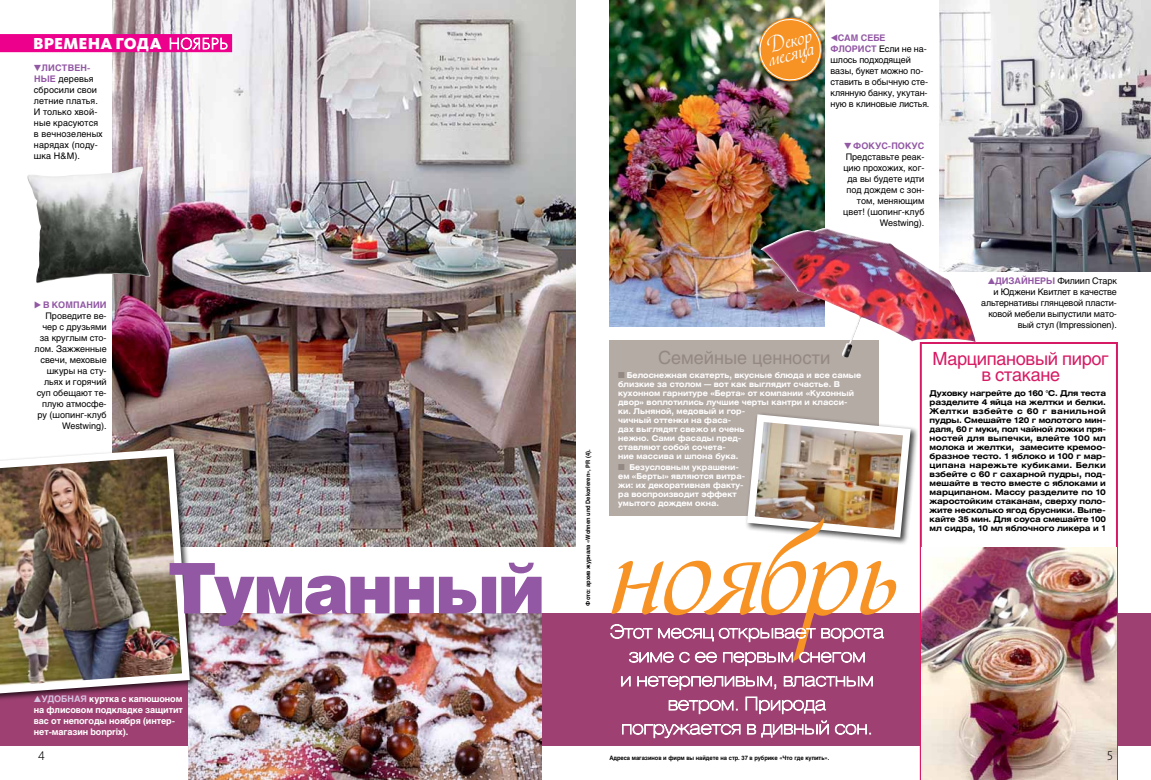
<style>
.page{position:relative;width:1151px;height:780px;background:#fff}
.page>*{position:absolute;margin:0;border:0;box-sizing:border-box;transform-origin:0 0}
.t1{font:126.2px "Vesna";letter-spacing:-.03em;color:#f79224}
.t2{font:900 70px "Helios";letter-spacing:-.035em;color:#9258a4}
.t3{font:19px "Vesna";color:#fff;scale:.96 1}
.t4{font:18px/16px "Helios";letter-spacing:-.02em;color:#d61b64;text-align:center}
.t5{font:18px "Helios";color:#948982}
.t6{font:900 16.5px "Kievit Pro";letter-spacing:.01em;color:#fff}
.t7{font:300 13px "Kievit Pro";color:#000}
.t8{font:9px/11px "Helios";color:#000;text-align:right}
.t9{font:700 9px/11px "Helios";letter-spacing:-.01em;color:#fff}
.t10{font:700 8px/9px "Helios Ext";letter-spacing:-.02em;color:#000;text-align:justify;scale:.95 1}
.t11{font:700 8px/9px "Helios Ext";color:#fff;scale:.89 1}
.t12{font:700 6px "Helios";letter-spacing:-.01em;color:#000;scale:.95 1}
.s1{font-weight:200}
.s2{color:#9258a4}
.s3{font-weight:700;color:#9258a4}
.s4{color:#d4c3df}
</style>
<div class="page">
<div style="left:0;top:613px;width:1151px;height:132px;background:#9e4172"></div>
<svg style="left:920px;top:342px;width:198px;height:438px"></svg>
<div style="left:609px;top:341px;width:270px;height:175px;background:#b5aba5"></div>
<img style="left:922px;top:547px;width:194px;height:233px">
<div style="left:745px;top:412px;width:174px;height:133px;background:#000;opacity:.75"></div>
<img style="left:745px;top:412px;width:169px;height:129px">
<img style="left:940px;top:0;width:211px;height:272px">
<img style="left:112px;top:0;width:463px;height:546px">
<img style="left:609px;top:0;width:216px;height:326px">
<img style="left:188px;top:613px;width:353px;height:167px">
<img style="left:761px;top:228px;width:215px;height:130px">
<img style="left:27px;top:167px;width:123px;height:116px">
<div style="left:0;top:446px;width:198px;height:257px;background:#000;opacity:.75"></div>
<img style="left:0;top:444px;width:194px;height:255px">
<div style="left:756px;top:16px;width:71px;height:71px;background:#000;opacity:.75"></div>
<img style="left:755px;top:14px;width:70px;height:71px">
<svg style="left:610px;top:624px;width:274px;height:18px"></svg>
<svg style="left:629px;top:651px;width:88px;height:11px"></svg>
<svg style="left:723px;top:651px;width:70px;height:15px"></svg>
<svg style="left:799px;top:651px;width:66px;height:11px"></svg>
<svg style="left:621px;top:676px;width:10px;height:10px"></svg>
<svg style="left:637px;top:675px;width:236px;height:39px"></svg>
<svg style="left:622px;top:723px;width:119px;height:15px"></svg>
<svg style="left:747px;top:720px;width:82px;height:17px"></svg>
<svg style="left:835px;top:723px;width:36px;height:11px"></svg>
<div style="left:0;top:34px;width:232px;height:18px;background:#ec008c"></div>
<svg style="left:170px;top:37px;width:58px;height:13px"></svg>
<h3 class="t6" style="left:33px;top:34px;width:196px">времена года <span class="s1">ноябрь</span></h3>
<p class="t8" style="left:34px;top:62px;width:70px;text-align:left"><span class="s2">▼</span><span class="s3">Листвен&shy;ные</span> деревья сбросили свои летние платья.<br>И только хвой&shy;ные красуются в вечнозеленых нарядах (поду&shy;шка H&amp;M).</p>
<p class="t8" style="left:34px;top:299px;width:74px"><span class="s2">▶</span> <span class="s3">в компании<br></span>Проведите ве&shy;чер с друзьями за круглым сто&shy;лом. Зажженные свечи, меховые шкуры на сту&shy;льях и горячий суп обещают те&shy;плую атмосфе&shy;ру (шопинг-клуб<br>Westwing).</p>
<h2 class="t2" style="left:167px;top:540px;width:379px">Туманный</h2>
<p class="t12" style="left:584px;top:605px;width:166px;rotate:-90deg">Фото: архив журнала «Wohnen und Dekorieren», PR (4).</p>
<h3 class="t3" style="left:763px;top:34px;width:50px;rotate:-15deg">Декор</h3>
<h3 class="t3" style="left:765px;top:47px;width:50px;rotate:-15deg">месяца</h3>
<p class="t8" style="left:830px;top:32px;width:101px;text-align:left"><span class="s2">◀</span><span class="s3">сам себе флорист</span> Если не на&shy;шлось подходящей вазы, букет можно по&shy;ставить в обычную сте&shy;клянную банку, укутан&shy;ную в клиновые листья.</p>
<p class="t8" style="left:843px;top:140px;width:83px"><span class="s2">▼</span><span class="s3">фокус-покус<br></span>Представьте реак&shy;цию прохожих, ког&shy;да вы будете идти под дождем с зон&shy;том, меняющим цвет! (шопинг-клуб<br>Westwing).</p>
<p class="t8" style="left:981px;top:275px;width:137px"><span class="s2">▲</span><span class="s3">дизайнеры</span> Филиип Старк и Юджени Квитлет в качестве альтернативы глянцевой пласти&shy;ковой мебели выпустили мато&shy;вый стул (Impressionen).</p>
<h3 class="t5" style="left:658px;top:346px;width:174px">Семейные ценности</h3>
<p class="t11" style="left:618px;top:371px;width:275px;text-indent:9px">Белоснежная скатерть, вкусные блюда и все самые близкие за столом — вот как выглядит счастье. В кухонном гарнитуре «Берта» от компании «Кухонный двор» воплотились лучшие черты кантри и класси&shy;ки. Льняной, медовый и гор-<br>чичный оттенки на фаса-<br>дах выглядят свежо и очень<br>нежно. Сами фасады пред-<br>ставляют собой сочета-<br>ние массива и шпона бука.</p>
<p class="t11" style="left:618px;top:462px;width:144px;text-indent:11px">Безусловным украшени&shy;ем «Берты» являются витра&shy;жи: их декоративная факту&shy;ра воспроизводит эффект умытого дождем окна.</p>
<h1 class="t1" style="left:609px;top:479px;width:291px">ноябрь</h1>
<h3 class="t4" style="left:932px;top:350px;width:178px">Марципановый пирог в стакане</h3>
<p class="t10" style="left:930px;top:388px;width:187px">Духовку нагрейте до 160 °C. Для теста разделите 4 яйца на желтки и белки.<br>Желтки взбейте с 60 г ванильной пудры. Смешайте 120 г молотого мин&shy;даля, 60 г муки, пол чайной ложки пря&shy;ностей для выпечки, влейте 100 мл молока и желтки, замесите кремоо&shy;бразное тесто. 1 яблоко и 100 г мар&shy;ципана нарежьте кубиками. Белки взбейте с 60 г сахарной пудры, под&shy;мешайте в тесто вместе с яблоками и марципаном. Массу разделите по 10 жаростойким стаканам, сверху поло&shy;жите несколько ягод брусники. Выпе&shy;кайте 35 мин. Для соуса смешайте 100 мл сидра, 10 мл яблочного ликера и 1</p>
<p class="t9" style="left:34px;top:693px;width:151px"><span class="s4">▲удобная</span> куртка с капюшоном на флисовом подкладке защитит вас от непогоды ноября (интер&shy;нет-магазин bonprix).</p>
<h3 class="t7" style="left:38px;top:748px;width:8px">4</h3>
<h3 class="t7" style="left:1107px;top:748px;width:7px">5</h3>
<p class="t12" style="left:609px;top:754px;width:233px">Адреса магазинов и фирм вы найдете на стр. 37 в рубрике «Что где купить».</p>
</div>
